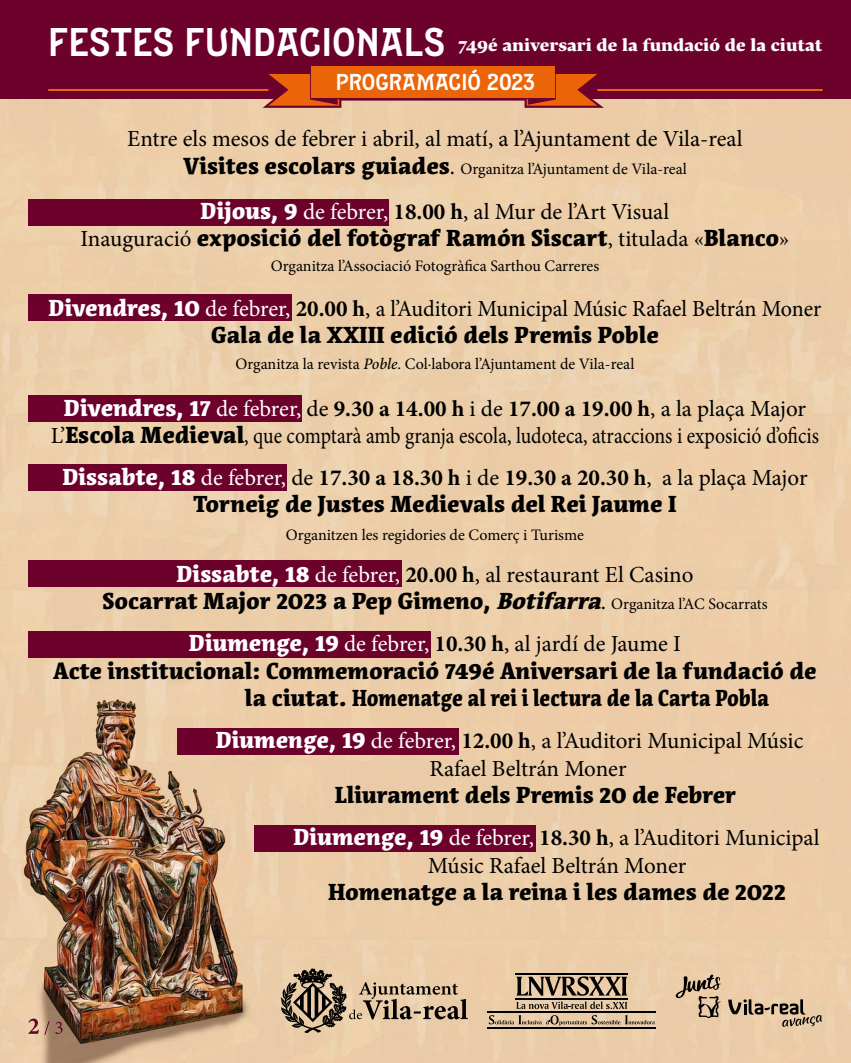
<style>
.page{position:relative;width:851px;height:1063px;background:#fff}
.page>*{position:absolute;margin:0;border:0;box-sizing:border-box;transform-origin:0 0}
.t1{font:40px "Epitaph";color:#fff}
.t2{font:23px/27.6px "Minion Pro";color:#000;text-align:center}
.t3{font:900 23px/27.6px "Acuta";color:#000}
.t4{font:700 23px "Minion Pro";color:#000}
.t5{font:23px "Epitaph";color:#fff}
.t6{font:800 17px "Lava Devanagari";color:#fff}
.t7{font:16px "Minion Pro";color:#000}
.s1{font-family:"Acuta";font-weight:900;font-size:23px}
.s2{font-size:23px}
.s3{font-family:"Acuta";font-weight:900;color:#fff}
.s4{color:#fff}
.s5{font-weight:700}
.s6{font-family:"Minion Pro";font-weight:400}
.s7{font-weight:500;font-style:italic}
.s8{font-family:"Acuta";font-weight:900}
.s9{font-weight:400;color:#fff}
.s10{font-weight:400}
.s11{font-style:italic}
.s12{font-family:"Minion Pro";font-weight:400;font-size:16px}
</style>
<div class="page">
<img style="left:0;top:99px;width:850px;height:964px">
<svg style="left:280px;top:969px;width:188px;height:64px;background:#b39d81"></svg>
<svg style="left:675px;top:975px;width:46px;height:43px;background:#b49c80"></svg>
<svg style="left:728px;top:999px;width:93px;height:28px;background:#b49d81"></svg>
<hr style="left:515px;top:998px;width:113px;height:1px;background:#020203">
<hr style="left:515px;top:973px;width:113px;height:1px;background:#020203">
<svg style="left:516px;top:976px;width:111px;height:33px;background:#94816b"></svg>
<hr style="left:487px;top:1011px;width:168px;height:2px;background:#020203">
<hr style="left:487px;top:1027px;width:168px;height:2px;background:#020203">
<svg style="left:489px;top:1015px;width:165px;height:11px;background:#c5ad8e"></svg>
<div style="left:0;top:0;width:850px;height:99px;background:#6c012c"></div>
<div style="left:28px;top:199px;width:360px;height:26px;background:#6c012c"></div>
<div style="left:28px;top:295px;width:263px;height:26px;background:#6c012c"></div>
<div style="left:28px;top:395px;width:273px;height:27px;background:#6c012c"></div>
<div style="left:28px;top:464px;width:259px;height:27px;background:#6c012c"></div>
<div style="left:28px;top:561px;width:373px;height:26px;background:#6c012c"></div>
<div style="left:28px;top:631px;width:403px;height:27px;background:#6c012c"></div>
<div style="left:177px;top:729px;width:281px;height:26px;background:#6c012c"></div>
<div style="left:254px;top:825px;width:281px;height:27px;background:#6c012c"></div>
<hr style="left:48px;top:89px;width:220px;height:2px;background:#ec6408">
<hr style="left:597px;top:89px;width:225px;height:2px;background:#ec6408">
<div style="left:311px;top:67px;width:243px;height:31px;background:#ec6408"></div>
<svg style="left:262px;top:74px;width:341px;height:34px"></svg>
<svg style="left:28px;top:1019px;width:35px;height:16px"></svg>
<h1 class="t1" style="left:48px;top:18px;width:398px">FESTES FUNDACIONALS</h1>
<p class="t6" style="left:458px;top:35px;width:365px">749é aniversari de la fundació de la ciutat</p>
<p class="t5" style="left:335px;top:68px;width:201px">PROGRAMACIÓ 2023</p>
<p class="t2" style="left:127px;top:125px;width:616px">Entre els mesos de febrer i abril, al matí, a l’Ajuntament de Vila-real</p>
<p class="t7" style="left:183px;top:158px;width:505px"><span class="s1">Visites escolars guiades</span><span class="s2">.</span> Organitza l’Ajuntament de Vila-real</p>
<p class="t2" style="left:201px;top:198px;width:470px"><span class="s3">Dijous, 9</span> <span class="s4">de febrer,</span> <span class="s5">18.00 h</span>, al Mur de l’Art Visual</p>
<p class="t3" style="left:80px;top:224px;width:710px"><span class="s6">Inauguració</span> exposició del fotògraf Ramón Siscart<span class="s6">, titulada «</span>Blanco<span class="s6">»</span></p>
<p class="t7" style="left:271px;top:255px;width:330px">Organitza l’Associació Fotogràfica Sarthou Carreres</p>
<p class="t2" style="left:49px;top:295px;width:774px"><span class="s3">Divendres, 10</span> <span class="s4">de febrer,</span> <span class="s5">20.00 h</span>, a l’Auditori Municipal Músic Rafael Beltrán Moner</p>
<p class="t3" style="left:211px;top:321px;width:449px">Gala de la XXIII edició dels Premis Poble</p>
<p class="t7" style="left:235px;top:353px;width:400px">Organitza la revista <span class="s7">Poble</span>. Col·labora l’Ajuntament de Vila-real</p>
<p class="t2" style="left:51px;top:394px;width:769px"><span class="s3">Divendres, 17</span> <span class="s4">de febrer,</span> de <span class="s5">9.30 a 14.00 h</span> i de <span class="s5">17.00 a 19.00 h</span>, a la plaça Major<br>L’<span class="s8">Escola Medieval</span>, que comptarà amb granja escola, ludoteca, atraccions i exposició d’oficis</p>
<p class="t4" style="left:62px;top:461px;width:746px"><span class="s3">Dissabte, 18</span> <span class="s9">de febrer,</span> <span class="s10">de</span> 17.30 a 18.30 h <span class="s10">i de</span> 19.30 a 20.30 h<span class="s10">, a la plaça Major</span></p>
<p class="t3" style="left:193px;top:490px;width:484px">Torneig de Justes Medievals del Rei Jaume I</p>
<p class="t7" style="left:286px;top:524px;width:299px">Organitzen les regidories de Comerç i Turisme</p>
<p class="t2" style="left:176px;top:561px;width:518px"><span class="s3">Dissabte, 18</span> <span class="s4">de febrer,</span> <span class="s5">20.00 h</span>, al restaurant El Casino</p>
<p class="t3" style="left:102px;top:587px;width:666px">Socarrat Major 2023 a Pep Gimeno, <span class="s11">Botifarra</span><span class="s6">.</span> <span class="s12">Organitza l’AC Socarrats</span></p>
<p class="t2" style="left:189px;top:630px;width:493px"><span class="s3">Diumenge, 19</span> <span class="s4">de febrer,</span> <span class="s5">10.30 h</span>, al jardí de Jaume I</p>
<p class="t3" style="left:245px;top:657px;width:573px;text-indent:-192px">Acte institucional: Commemoració 749é Aniversari de la fundació de la ciutat. Homenatge al rei i lectura de la Carta Pobla</p>
<p class="t2" style="left:429px;top:727px;width:375px;text-align:left;text-indent:-214px"><span class="s3">Diumenge, 19</span> <span class="s4">de febrer,</span> <span class="s5">12.00 h</span>, a l’Auditori Municipal Músic<br>Rafael Beltrán Moner</p>
<p class="t3" style="left:335px;top:781px;width:403px">Lliurament dels Premis 20 de Febrer</p>
<p class="t2" style="left:293px;top:824px;width:527px"><span class="s3">Diumenge, 19</span> <span class="s4">de febrer,</span> <span class="s5">18.30 h</span>, a l’Auditori Municipal<br>Músic Rafael Beltrán Moner</p>
<p class="t3" style="left:328px;top:878px;width:459px">Homenatge a la reina i les dames de 2022</p>
</div>
